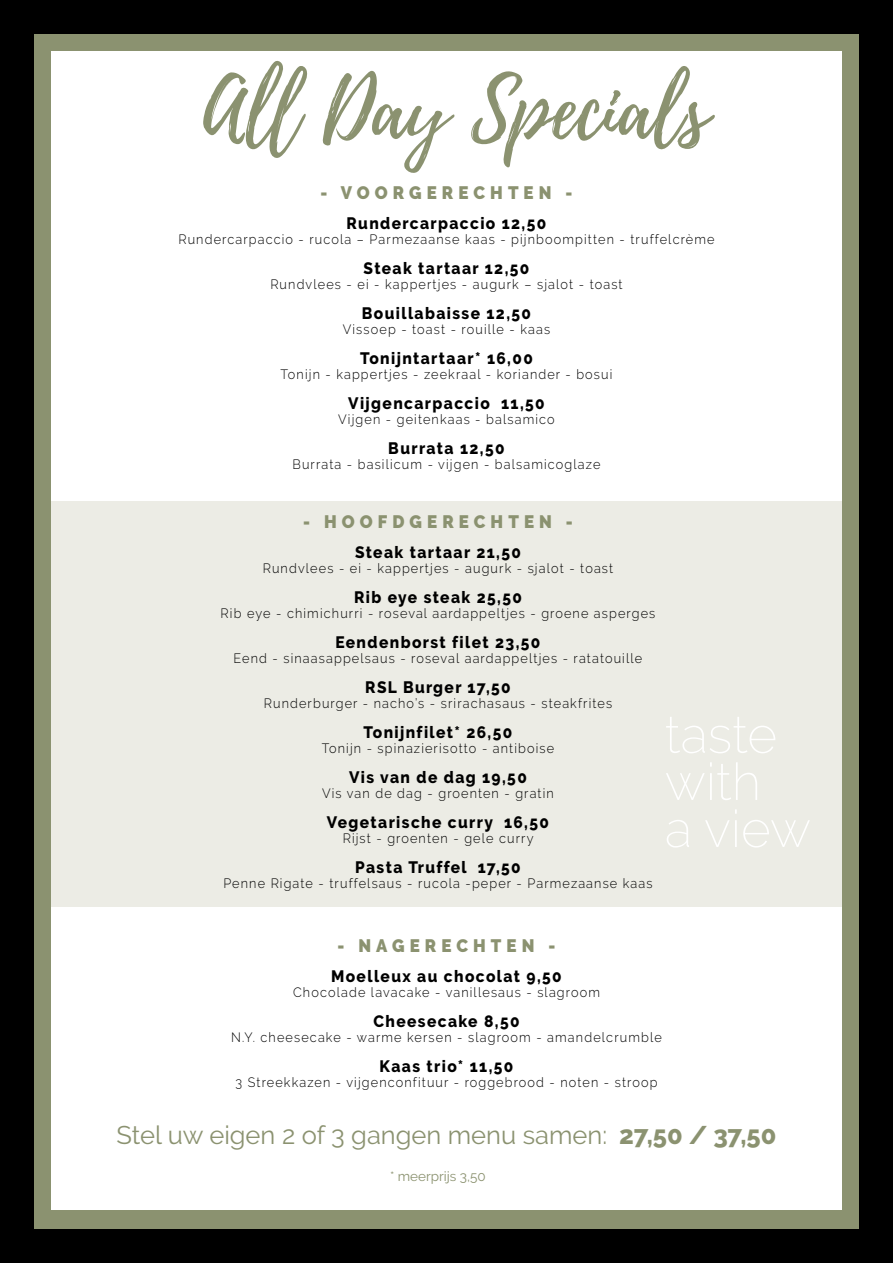
<style>
.page{position:relative;width:893px;height:1263px;background:#000}
.page>*{position:absolute;margin:0;border:0;box-sizing:border-box;transform-origin:0 0}
.t1{font:80.85px "Playlist Script";color:#8b9270}
.t2{font:200 51.6px/47.1px "Raleway";color:#fff}
.t3{font:25.5px "Raleway";color:#8b9270}
.t4{font:900 18px "Raleway";letter-spacing:.3em;color:#8b9270;scale:.94 1}
.t5{font:800 16.5px "Raleway";letter-spacing:.09em;color:#000;scale:.94 1}
.t6{font:300 13.5px "Raleway";letter-spacing:.09em;color:#000;scale:.94 1}
.t7{font:13.5px "Raleway";color:#8b9270}
.s1{font-weight:800}
</style>
<div class="page">
<div style="left:34px;top:34px;width:825px;height:1195px;background:#8b9270"></div>
<div style="left:51px;top:51px;width:791px;height:1159px;background:#fff"></div>
<div style="left:51px;top:501px;width:791px;height:405px;background:#ecece5"></div>
<h1 class="t1" style="left:203px;top:52px;width:507px">All Day Specials</h1>
<h3 class="t4" style="left:320px;top:183px;width:270px">- VOORGERECHTEN -</h3>
<p class="t5" style="left:347px;top:214px;width:214px">Rundercarpaccio 12,50</p>
<p class="t6" style="left:178px;top:232px;width:572px">Rundercarpaccio - rucola – Parmezaanse kaas - pijnboompitten - truffelcrème</p>
<p class="t5" style="left:364px;top:259px;width:178px">Steak tartaar 12,50</p>
<p class="t6" style="left:270px;top:277px;width:376px">Rundvlees - ei - kappertjes - augurk – sjalot - toast</p>
<p class="t5" style="left:362px;top:304px;width:182px">Bouillabaisse 12,50</p>
<p class="t6" style="left:343px;top:322px;width:222px">Vissoep - toast - rouille - kaas</p>
<p class="t5" style="left:360px;top:349px;width:185px">Tonijntartaar* 16,00</p>
<p class="t6" style="left:281px;top:367px;width:355px">Tonijn - kappertjes - zeekraal - koriander - bosui</p>
<p class="t5" style="left:348px;top:394px;width:211px">Vijgencarpaccio 11,50</p>
<p class="t6" style="left:338px;top:412px;width:232px">Vijgen - geitenkaas - balsamico</p>
<p class="t5" style="left:388px;top:439px;width:125px">Burrata 12,50</p>
<p class="t6" style="left:292px;top:457px;width:329px">Burrata - basilicum - vijgen - balsamicoglaze</p>
<h3 class="t4" style="left:303px;top:511px;width:289px">- HOOFDGERECHTEN -</h3>
<p class="t5" style="left:355px;top:542px;width:178px">Steak tartaar 21,50</p>
<p class="t6" style="left:263px;top:560px;width:374px">Rundvlees - ei - kappertjes - augurk - sjalot - toast</p>
<p class="t5" style="left:354px;top:587px;width:180px">Rib eye steak 25,50</p>
<p class="t6" style="left:221px;top:605px;width:464px">Rib eye - chimichurri - roseval aardappeltjes - groene asperges</p>
<p class="t5" style="left:335px;top:632px;width:220px">Eendenborst filet 23,50</p>
<p class="t6" style="left:234px;top:650px;width:436px">Eend - sinaasappelsaus - roseval aardappeltjes - ratatouille</p>
<p class="t5" style="left:365px;top:677px;width:156px">RSL Burger 17,50</p>
<p class="t6" style="left:264px;top:695px;width:372px">Runderburger - nacho’s - srirachasaus - steakfrites</p>
<p class="t5" style="left:364px;top:722px;width:160px">Tonijnfilet* 26,50</p>
<p class="t6" style="left:322px;top:740px;width:249px">Tonijn - spinazierisotto - antiboise</p>
<p class="t5" style="left:349px;top:767px;width:191px">Vis van de dag 19,50</p>
<p class="t6" style="left:322px;top:785px;width:248px">Vis van de dag - groenten - gratin</p>
<p class="t5" style="left:327px;top:812px;width:238px">Vegetarische curry 16,50</p>
<p class="t6" style="left:343px;top:830px;width:205px">Rijst - groenten - gele curry</p>
<p class="t5" style="left:355px;top:857px;width:178px">Pasta Truffel 17,50</p>
<p class="t6" style="left:223px;top:875px;width:458px">Penne Rigate - truffelsaus - rucola -peper - Parmezaanse kaas</p>
<h2 class="t2" style="left:665px;top:711px;width:148px">taste with<br>a view</h2>
<h3 class="t4" style="left:337px;top:935px;width:233px">- NAGERECHTEN -</h3>
<p class="t5" style="left:331px;top:967px;width:247px">Moelleux au chocolat 9,50</p>
<p class="t6" style="left:293px;top:984px;width:328px">Chocolade lavacake - vanillesaus - slagroom</p>
<p class="t5" style="left:373px;top:1012px;width:157px">Cheesecake 8,50</p>
<p class="t6" style="left:231px;top:1029px;width:460px">N.Y. cheesecake - warme kersen - slagroom - amandelcrumble</p>
<p class="t5" style="left:379px;top:1057px;width:144px">Kaas trio* 11,50</p>
<p class="t6" style="left:235px;top:1074px;width:450px">3 Streekkazen - vijgenconfituur - roggebrood - noten - stroop</p>
<h3 class="t3" style="left:117px;top:1120px;width:661px">Stel uw eigen 2 of 3 gangen menu samen: <span class="s1">27,50 / 37,50</span></h3>
<p class="t7" style="left:390px;top:1169px;width:97px">* meerprijs 3,50</p>
</div>
